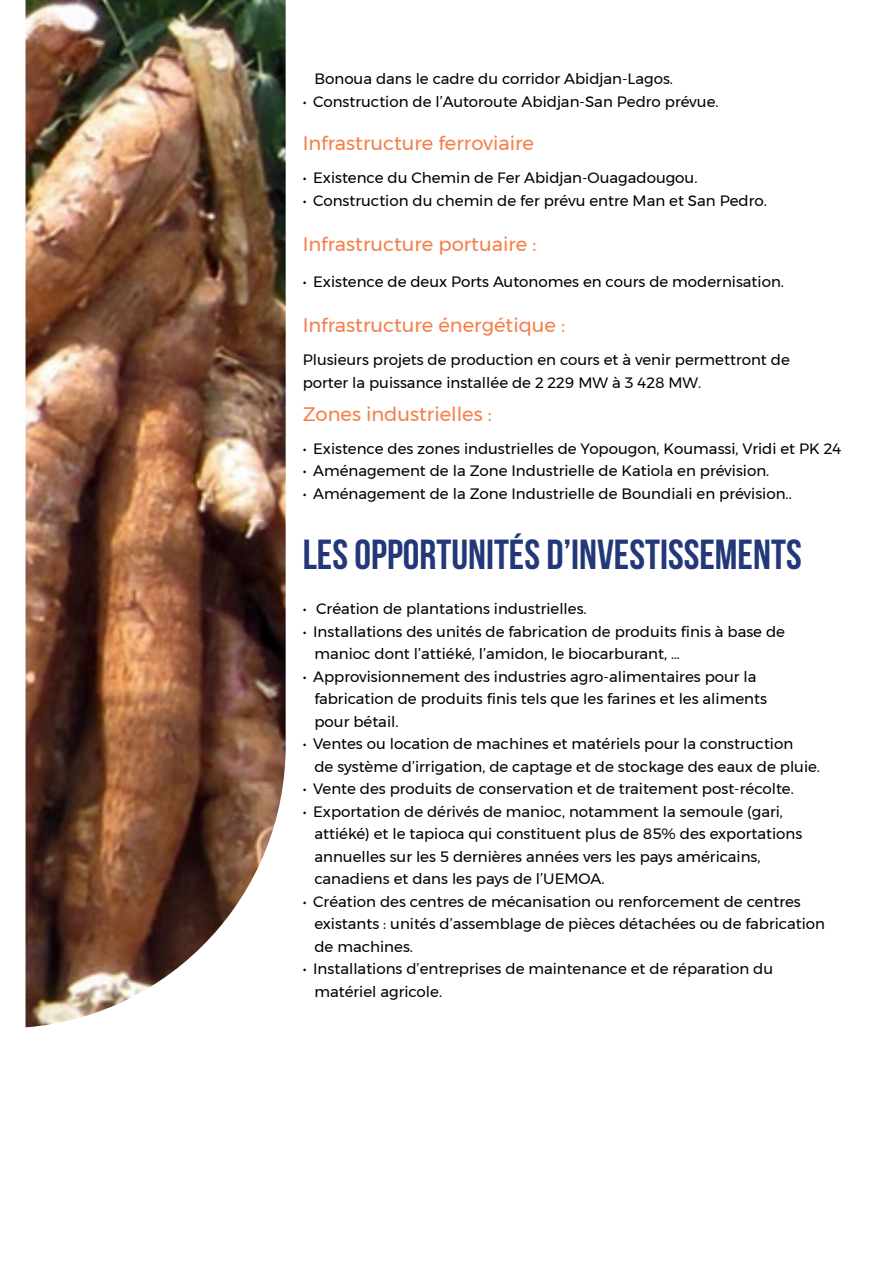
<style>
.page{position:relative;width:893px;height:1263px;background:#fff}
.page>*{position:absolute;margin:0;border:0;box-sizing:border-box;transform-origin:0 0}
.t1{font:700 42px "Bebas Neue";color:#233879}
.t2{font:19.5px "Montserrat";color:#f57f4a}
.t3{font:15px "Montserrat";color:#000001}
</style>
<div class="page">
<img style="left:26px;top:0;width:260px;height:1027px">
<p class="t3" style="left:314px;top:68px;width:360px">Bonoua dans le cadre du corridor Abidjan-Lagos.</p>
<p class="t3" style="left:303px;top:90px;width:417px">• Construction de l’Autoroute Abidjan-San Pedro prévue.</p>
<p class="t2" style="left:303px;top:129px;width:233px">Infrastructure ferroviaire</p>
<p class="t3" style="left:303px;top:167px;width:396px">• Existence du Chemin de Fer Abidjan-Ouagadougou.</p>
<p class="t3" style="left:303px;top:189px;width:466px">• Construction du chemin de fer prévu entre Man et San Pedro.</p>
<p class="t2" style="left:303px;top:229px;width:235px">Infrastructure portuaire :</p>
<p class="t3" style="left:303px;top:270px;width:483px">• Existence de deux Ports Autonomes en cours de modernisation.</p>
<p class="t2" style="left:303px;top:310px;width:264px">Infrastructure énergétique :</p>
<p class="t3" style="left:303px;top:348px;width:489px">Plusieurs projets de production en cours et à venir permettront de</p>
<p class="t3" style="left:303px;top:371px;width:400px">porter la puissance installée de 2 229 MW à 3 428 MW.</p>
<p class="t2" style="left:303px;top:399px;width:191px">Zones industrielles :</p>
<p class="t3" style="left:303px;top:437px;width:540px">• Existence des zones industrielles de Yopougon, Koumassi, Vridi et PK 24</p>
<p class="t3" style="left:303px;top:459px;width:468px">• Aménagement de la Zone Industrielle de Katiola en prévision.</p>
<p class="t3" style="left:303px;top:482px;width:491px">• Aménagement de la Zone Industrielle de Boundiali en prévision..</p>
<p class="t1" style="left:303px;top:531px;width:500px">LES OPPORTUNITÉS D’INVESTISSEMENTS</p>
<p class="t3" style="left:303px;top:597px;width:286px">• Création de plantations industrielles.</p>
<p class="t3" style="left:303px;top:620px;width:484px">• Installations des unités de fabrication de produits finis à base de</p>
<p class="t3" style="left:314px;top:642px;width:367px">manioc dont l’attiéké, l’amidon, le biocarburant, …</p>
<p class="t3" style="left:303px;top:665px;width:455px">• Approvisionnement des industries agro-alimentaires pour la</p>
<p class="t3" style="left:314px;top:687px;width:454px">fabrication de produits finis tels que les farines et les aliments</p>
<p class="t3" style="left:314px;top:710px;width:86px">pour bétail.</p>
<p class="t3" style="left:303px;top:732px;width:492px">• Ventes ou location de machines et matériels pour la construction</p>
<p class="t3" style="left:314px;top:755px;width:507px">de système d’irrigation, de captage et de stockage des eaux de pluie.</p>
<p class="t3" style="left:303px;top:777px;width:493px">• Vente des produits de conservation et de traitement post-récolte.</p>
<p class="t3" style="left:303px;top:800px;width:482px">• Exportation de dérivés de manioc, notamment la semoule (gari,</p>
<p class="t3" style="left:314px;top:822px;width:489px">attiéké) et le tapioca qui constituent plus de 85% des exportations</p>
<p class="t3" style="left:314px;top:845px;width:448px">annuelles sur les 5 dernières années vers les pays américains,</p>
<p class="t3" style="left:314px;top:867px;width:292px">canadiens et dans les pays de l’UEMOA.</p>
<p class="t3" style="left:303px;top:890px;width:500px">• Création des centres de mécanisation ou renforcement de centres</p>
<p class="t3" style="left:314px;top:912px;width:512px">existants : unités d’assemblage de pièces détachées ou de fabrication</p>
<p class="t3" style="left:314px;top:935px;width:100px">de machines.</p>
<p class="t3" style="left:303px;top:957px;width:472px">• Installations d’entreprises de maintenance et de réparation du</p>
<p class="t3" style="left:314px;top:980px;width:129px">matériel agricole.</p>
</div>
